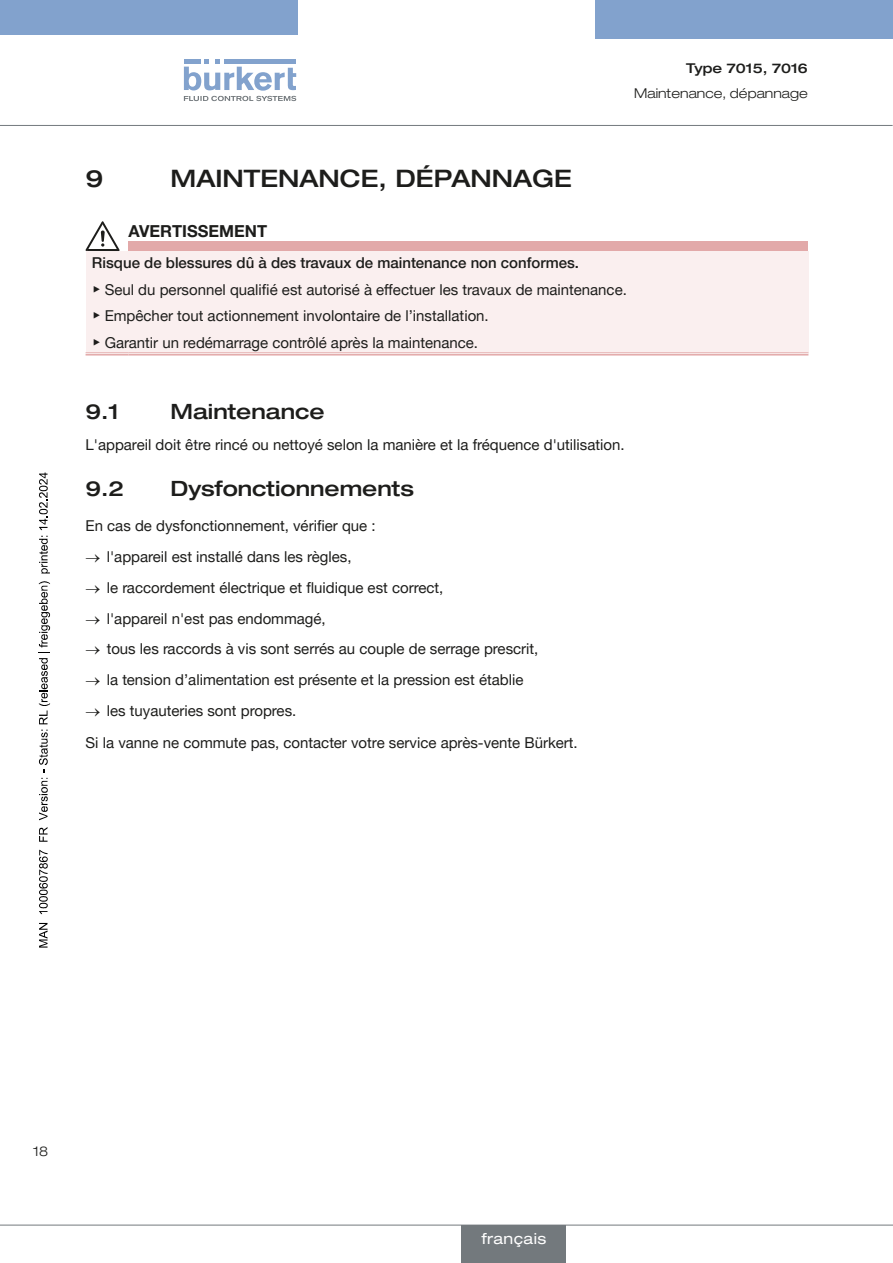
<style>
.page{position:relative;width:893px;height:1263px;background:#fff}
.page>*{position:absolute;margin:0;border:0;box-sizing:border-box;transform-origin:0 0}
.t1{font:500 expanded 24px "Helvetica Neue LTW1 G";color:#1d1d1b}
.t2{font:500 expanded 21px "Helvetica Neue LTW1 G";color:#1d1d1b}
.t3{font:700 16.5px "Helvetica Neue LTW1 G";color:#1d1d1b}
.t4{font:15px/26.5px "Helvetica Neue LTW1 G";color:#1d1d1b}
.t5{font:expanded 15px "Helvetica Neue LTW1 G";letter-spacing:.025em;color:#fff}
.t6{font:300 expanded 13.5px "Helvetica Neue LTW1 G";color:#1d1d1b}
.t7{font:500 expanded 13.5px "Helvetica Neue LTW1 G";color:#1d1d1b}
.s1{font-weight:500}
.s2{font-family:"Arial Unicode MS"}
</style>
<div class="page">
<svg style="left:184px;top:60px;width:112px;height:41px"></svg>
<div style="left:0;top:0;width:298px;height:35px;background:#82a2cd"></div>
<div style="left:595px;top:0;width:298px;height:38px;background:#82a2cd"></div>
<hr style="left:0;top:125px;width:893px;height:1px;background:#73797d">
<hr style="left:0;top:1225px;width:893px;height:1px;background:#73797d">
<div style="left:128px;top:242px;width:680px;height:9px;background:#e2a9a9"></div>
<div style="left:86px;top:251px;width:722px;height:103px;background:#faefef"></div>
<hr style="left:86px;top:352px;width:42px;height:3px;background:#fff">
<hr style="left:128px;top:352px;width:680px;height:3px;background:#fff">
<hr style="left:86px;top:352px;width:42px;height:1px;background:#e2a9a9">
<hr style="left:86px;top:354px;width:42px;height:1px;background:#e2a9a9">
<hr style="left:128px;top:352px;width:680px;height:1px;background:#e2a9a9">
<hr style="left:128px;top:354px;width:680px;height:1px;background:#e2a9a9">
<svg style="left:86px;top:221px;width:34px;height:30px"></svg>
<div style="left:461px;top:1225px;width:105px;height:38px;background:#73797d"></div>
<svg style="left:39px;top:923px;width:9px;height:24px"></svg>
<svg style="left:39px;top:850px;width:9px;height:64px"></svg>
<svg style="left:39px;top:827px;width:9px;height:15px"></svg>
<svg style="left:39px;top:581px;width:11px;height:239px"></svg>
<svg style="left:39px;top:536px;width:11px;height:37px"></svg>
<svg style="left:39px;top:472px;width:9px;height:58px"></svg>
<p class="t7" style="left:686px;top:60px;width:123px">Type 7015, 7016</p>
<p class="t6" style="left:634px;top:85px;width:175px">Maintenance, dépannage</p>
<h1 class="t1" style="left:86px;top:163px;width:19px">9</h1>
<h1 class="t1" style="left:171px;top:163px;width:403px">MAINTENANCE, DÉPANNAGE</h1>
<p class="t3" style="left:128px;top:221px;width:140px">AVERTISSEMENT</p>
<p class="t4" style="left:92px;top:249px;width:536px"><span class="s1">Risque de blessures dû à des travaux de maintenance non conformes.<br></span><span class="s2">▶</span> Seul du personnel qualifié est autorisé à effectuer les travaux de maintenance. <span class="s2">▶</span> Empêcher tout actionnement involontaire de l’installation.<br><span class="s2">▶</span> Garantir un redémarrage contrôlé après la maintenance.</p>
<h2 class="t2" style="left:86px;top:398px;width:35px">9.1</h2>
<h2 class="t2" style="left:171px;top:398px;width:156px">Maintenance</h2>
<p class="t4" style="left:86px;top:431px;width:541px">L'appareil doit être rincé ou nettoyé selon la manière et la fréquence d'utilisation.</p>
<h2 class="t2" style="left:86px;top:475px;width:40px">9.2</h2>
<h2 class="t2" style="left:171px;top:475px;width:245px">Dysfonctionnements</h2>
<p class="t4" style="left:86px;top:512px;width:292px">En cas de dysfonctionnement, vérifier que :</p>
<p class="t4" style="left:86px;top:543px;width:267px">→ l'appareil est installé dans les règles,</p>
<p class="t4" style="left:86px;top:574px;width:359px">→ le raccordement électrique et fluidique est correct,</p>
<p class="t4" style="left:86px;top:605px;width:242px">→ l'appareil n'est pas endommagé,</p>
<p class="t4" style="left:86px;top:635px;width:454px">→ tous les raccords à vis sont serrés au couple de serrage prescrit,</p>
<p class="t4" style="left:86px;top:666px;width:439px">→ la tension d’alimentation est présente et la pression est établie</p>
<p class="t4" style="left:86px;top:694px;width:494px;line-height:32.5px">→ les tuyauteries sont propres.<br>Si la vanne ne commute pas, contacter votre service après-vente Bürkert.</p>
<p class="t6" style="left:33px;top:1143px;width:17px">18</p>
<p class="t5" style="left:482px;top:1229px;width:66px">français</p>
</div>
